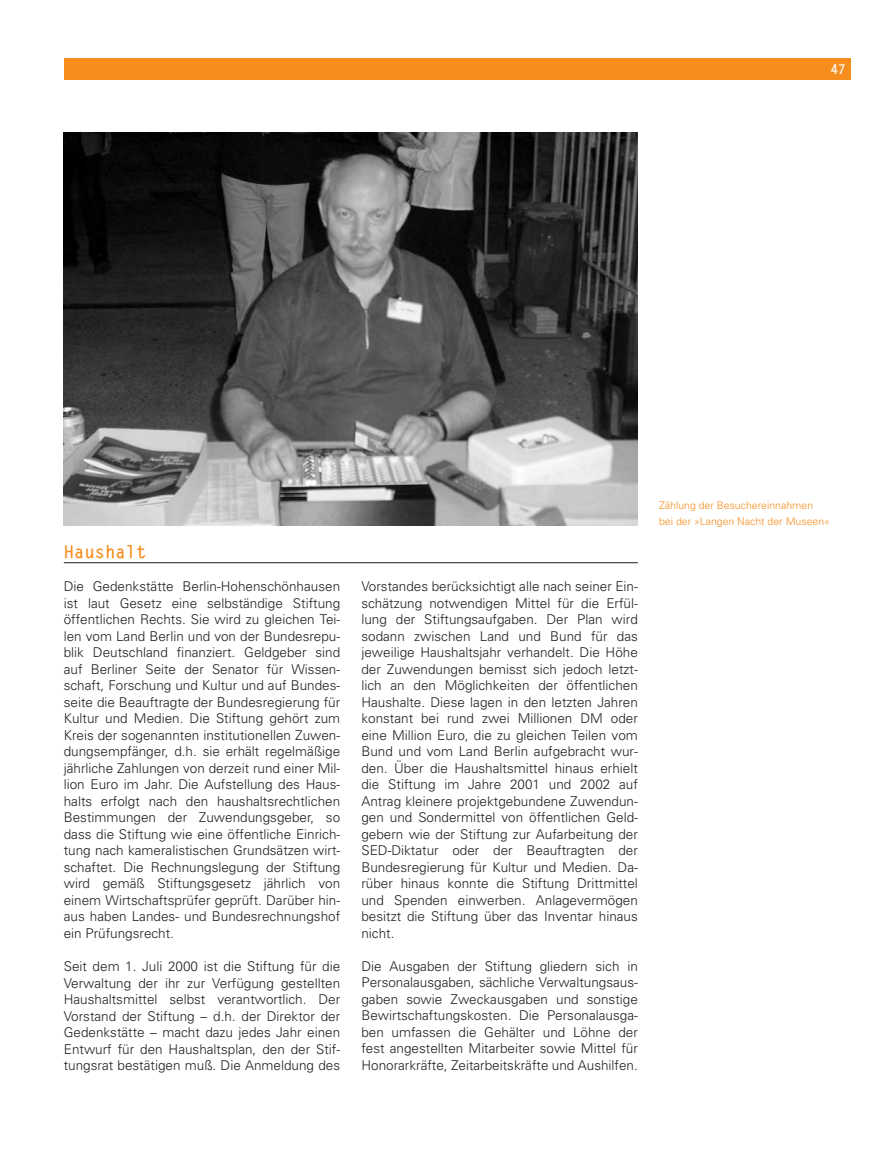
<style>
.page{position:relative;width:893px;height:1149px;background:#fff}
.page>*{position:absolute;margin:0;border:0;box-sizing:border-box;transform-origin:0 0}
.t1{font:800 17.25px "Letter Gothic EB";color:#f68e1e}
.t2{font:300 13.5px/16.5px "Univers";color:#231f20;text-align:justify}
.t3{font:800 13.2px "Letter Gothic EB";color:#fff}
.t4{font:300 10.5px/16.5px "Univers";color:#f68e1e}
</style>
<div class="page">
<div style="left:64px;top:58px;width:786px;height:22px;background:#f68e1e"></div>
<img style="left:64px;top:133px;width:574px;height:392px">
<hr style="left:64px;top:562px;width:574px;height:1px;background:#231f20">
<p class="t3" style="left:830px;top:65px;width:17px">47</p>
<p class="t1" style="left:64px;top:545px;width:84px">Haushalt</p>
<p class="t2" style="left:64px;top:579px;width:278px">Die Gedenkstätte Berlin-Hohenschönhausen ist laut Gesetz eine selbständige Stiftung öffentlichen Rechts. Sie wird zu gleichen Tei&shy;len vom Land Berlin und von der Bundesrepu&shy;blik Deutschland finanziert. Geldgeber sind auf Berliner Seite der Senator für Wissen&shy;schaft, Forschung und Kultur und auf Bundes&shy;seite die Beauftragte der Bundesregierung für Kultur und Medien. Die Stiftung gehört zum Kreis der sogenannten institutionellen Zuwen&shy;dungsempfänger, d.h. sie erhält regelmäßige jährliche Zahlungen von derzeit rund einer Mil&shy;lion Euro im Jahr. Die Aufstellung des Haus&shy;halts erfolgt nach den haushaltsrechtlichen Bestimmungen der Zuwendungsgeber, so dass die Stiftung wie eine öffentliche Einrich&shy;tung nach kameralistischen Grundsätzen wirt&shy;schaftet. Die Rechnungslegung der Stiftung wird gemäß Stiftungsgesetz jährlich von einem Wirtschaftsprüfer geprüft. Darüber hin&shy;aus haben Landes- und Bundesrechnungshof ein Prüfungsrecht.</p>
<p class="t2" style="left:64px;top:958px;width:278px">Seit dem 1. Juli 2000 ist die Stiftung für die Verwaltung der ihr zur Verfügung gestellten Haushaltsmittel selbst verantwortlich. Der Vorstand der Stiftung – d.h. der Direktor der Gedenkstätte – macht dazu jedes Jahr einen Entwurf für den Haushaltsplan, den der Stif&shy;tungsrat bestätigen muß. Die Anmeldung des</p>
<p class="t2" style="left:361px;top:579px;width:278px">Vorstandes berücksichtigt alle nach seiner Ein&shy;schätzung notwendigen Mittel für die Erfül&shy;lung der Stiftungsaufgaben. Der Plan wird sodann zwischen Land und Bund für das jeweilige Haushaltsjahr verhandelt. Die Höhe der Zuwendungen bemisst sich jedoch letzt&shy;lich an den Möglichkeiten der öffentlichen Haushalte. Diese lagen in den letzten Jahren konstant bei rund zwei Millionen DM oder eine Million Euro, die zu gleichen Teilen vom Bund und vom Land Berlin aufgebracht wur&shy;den. Über die Haushaltsmittel hinaus erhielt die Stiftung im Jahre 2001 und 2002 auf Antrag kleinere projektgebundene Zuwendun&shy;gen und Sondermittel von öffentlichen Geld&shy;gebern wie der Stiftung zur Aufarbeitung der SED-Diktatur oder der Beauftragten der Bundesregierung für Kultur und Medien. Da&shy;rüber hinaus konnte die Stiftung Drittmittel und Spenden einwerben. Anlagevermögen besitzt die Stiftung über das Inventar hinaus nicht.</p>
<p class="t2" style="left:361px;top:958px;width:278px">Die Ausgaben der Stiftung gliedern sich in Personalausgaben, sächliche Verwaltungsaus&shy;gaben sowie Zweckausgaben und sonstige Bewirtschaftungskosten. Die Personalausga&shy;ben umfassen die Gehälter und Löhne der fest angestellten Mitarbeiter sowie Mittel für Honorarkräfte, Zeitarbeitskräfte und Aushilfen.</p>
<p class="t4" style="left:659px;top:497px;width:172px">Zählung der Besuchereinnahmen<br>bei der »Langen Nacht der Museen«</p>
</div>
